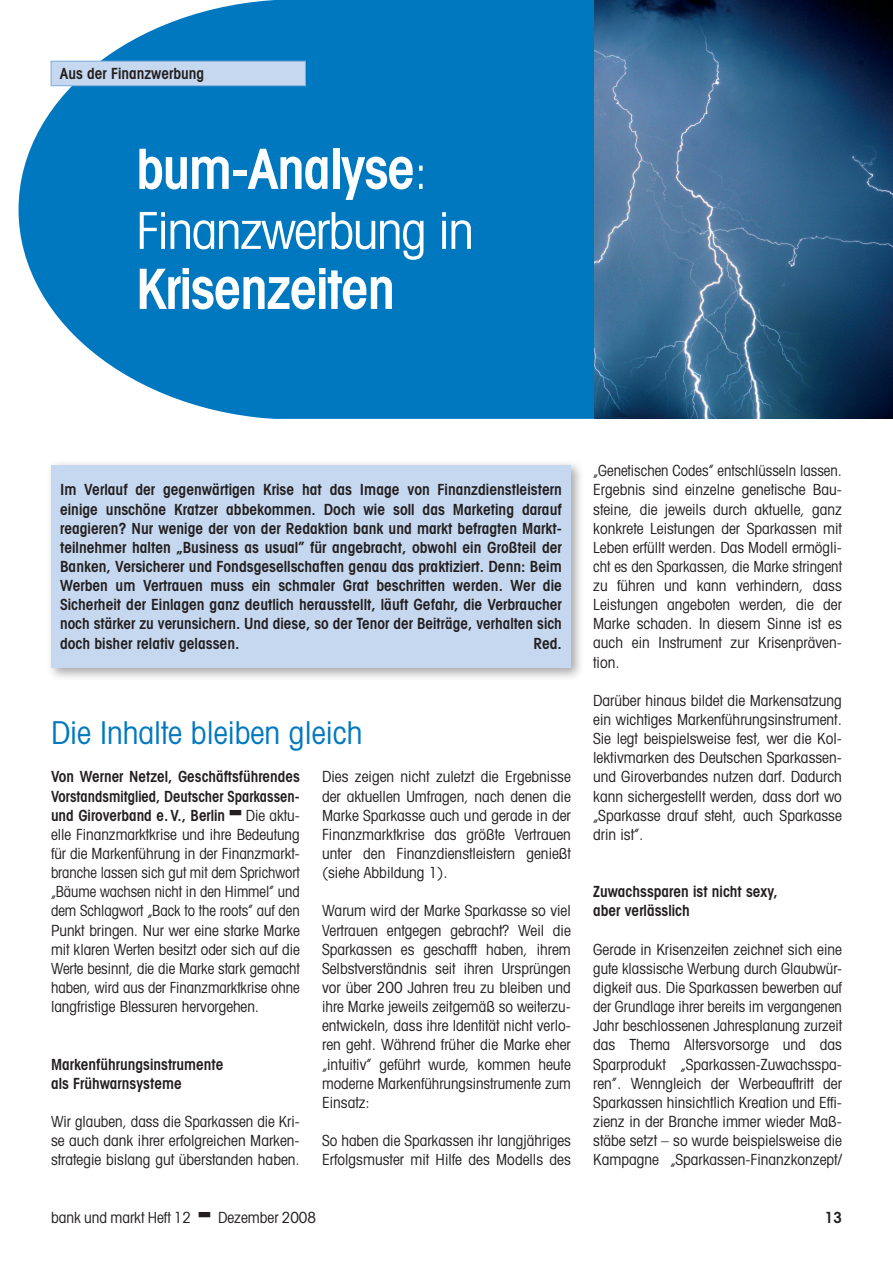
<style>
.page{position:relative;width:893px;height:1263px;background:#fff}
.page>*{position:absolute;margin:0;border:0;box-sizing:border-box;transform-origin:0 0}
.t1{font:600 condensed 55.5px "Avant Garde";letter-spacing:-.025em;color:#fff}
.t2{font:condensed 51px "Avant Garde";letter-spacing:-.025em;color:#fff}
.t3{font:condensed 31.5px "Avant Garde";color:#0078c0}
.t4{font:condensed 15.3px/19.2px "Avant Garde";color:#231f20;text-align:justify}
.t5{font:600 condensed 15.3px/19.2px "Avant Garde";color:#231f20;text-align:justify}
.t6{font:condensed 15.3px/19.2px "Avant Garde";color:#231f20;text-align:justify;scale:.96 1}
.s1{font-weight:400;font-size:51px}
</style>
<div class="page">
<svg style="left:19px;top:0;width:575px;height:419px;background:#1a85c6"></svg>
<div style="left:51px;top:61px;width:254px;height:25px;background:#c6d8ef"></div>
<div style="left:51px;top:61px;width:255px;height:25px;border:1px solid #7aabdb"></div>
<div style="left:45px;top:459px;width:552px;height:227px;background:#231f20;opacity:.4"></div>
<div style="left:51px;top:465px;width:520px;height:203px;background:#c6d8ef"></div>
<img style="left:594px;top:0;width:299px;height:419px">
<p class="t5" style="left:60px;top:64px;width:146px">Aus der Finanzwerbung</p>
<h1 class="t1" style="left:136px;top:135px;width:293px">bum-Analyse<span class="s1">:</span></h1>
<h2 class="t2" style="left:136px;top:199px;width:339px">Finanzwerbung in</h2>
<h1 class="t1" style="left:136px;top:255px;width:261px">Krisenzeiten</h1>
<p class="t5" style="left:60px;top:480px;width:503px">Im Verlauf der gegenwärtigen Krise hat das Image von Finanzdienstleistern einige unschöne Kratzer abbekommen. Doch wie soll das Marketing darauf reagieren? Nur wenige der von der Redaktion bank und markt befragten Markt&shy;teilnehmer halten „Business as usual” für angebracht, obwohl ein Großteil der Banken, Versicherer und Fondsgesellschaften genau das praktiziert. Denn: Beim Werben um Vertrauen muss ein schmaler Grat beschritten werden. Wer die Sicherheit der Einlagen ganz deutlich herausstellt, läuft Gefahr, die Verbraucher noch stärker zu verunsichern. Und diese, so der Tenor der Beiträge, verhalten sich doch bisher relativ gelassen.</p>
<p class="t5" style="left:533px;top:633px;width:30px">Red.</p>
<h3 class="t3" style="left:51px;top:713px;width:313px">Die Inhalte bleiben gleich</h3>
<p class="t5" style="left:51px;top:767px;width:250px">Von Werner Netzel, Geschäftsführendes Vorstandsmitglied, Deutscher Sparkassen&shy;und Giroverband e. V., Berlin</p>
<p class="t4" style="left:51px;top:805px;width:250px;text-indent:195px">Die aktu&shy;elle Finanzmarktkrise und ihre Bedeutung für die Markenführung in der Finanzmarkt&shy;branche lassen sich gut mit dem Sprichwort „Bäume wachsen nicht in den Himmel” und dem Schlagwort „Back to the roots” auf den Punkt bringen. Nur wer eine starke Marke mit klaren Werten besitzt oder sich auf die Werte besinnt, die die Marke stark gemacht haben, wird aus der Finanzmarktkrise ohne langfristige Blessuren hervorgehen.</p>
<p class="t5" style="left:51px;top:1054px;width:174px">Markenführungsinstrumente als Frühwarnsysteme</p>
<p class="t4" style="left:51px;top:1111px;width:250px">Wir glauben, dass die Sparkassen die Kri&shy;se auch dank ihrer erfolgreichen Marken&shy;strategie bislang gut überstanden haben.</p>
<p class="t4" style="left:322px;top:767px;width:250px">Dies zeigen nicht zuletzt die Ergebnisse der aktuellen Umfragen, nach denen die Marke Sparkasse auch und gerade in der Finanzmarktkrise das größte Vertrauen unter den Finanzdienstleistern genießt (siehe Abbildung 1).</p>
<p class="t4" style="left:322px;top:901px;width:250px">Warum wird der Marke Sparkasse so viel Vertrauen entgegen gebracht? Weil die Sparkassen es geschafft haben, ihrem Selbstverständnis seit ihren Ursprüngen vor über 200 Jahren treu zu bleiben und ihre Marke jeweils zeitgemäß so weiterzu&shy;entwickeln, dass ihre Identität nicht verlo&shy;ren geht. Während früher die Marke eher „intuitiv” geführt wurde, kommen heute moderne Markenführungsinstrumente zum Einsatz:</p>
<p class="t4" style="left:322px;top:1130px;width:250px">So haben die Sparkassen ihr langjähriges<br>Erfolgsmuster mit Hilfe des Modells des</p>
<p class="t6" style="left:593px;top:461px;width:261px">„Genetischen Codes” entschlüsseln lassen.<br>Ergebnis sind einzelne genetische Bau&shy;steine, die jeweils durch aktuelle, ganz konkrete Leistungen der Sparkassen mit Leben erfüllt werden. Das Modell ermögli&shy;cht es den Sparkassen, die Marke stringent zu führen und kann verhindern, dass Leistungen angeboten werden, die der Marke schaden. In diesem Sinne ist es auch ein Instrument zur Krisenpräven&shy;tion.</p>
<p class="t4" style="left:593px;top:690px;width:250px">Darüber hinaus bildet die Markensatzung ein wichtiges Markenführungsinstrument.<br>Sie legt beispielsweise fest, wer die Kol&shy;lektivmarken des Deutschen Sparkassen&shy;und Giroverbandes nutzen darf. Dadurch kann sichergestellt werden, dass dort wo „Sparkasse drauf steht, auch Sparkasse drin ist”.</p>
<p class="t5" style="left:593px;top:882px;width:186px">Zuwachssparen ist nicht sexy, aber verlässlich</p>
<p class="t4" style="left:593px;top:939px;width:250px">Gerade in Krisenzeiten zeichnet sich eine gute klassische Werbung durch Glaubwür&shy;digkeit aus. Die Sparkassen bewerben auf der Grundlage ihrer bereits im vergangenen Jahr beschlossenen Jahresplanung zurzeit das Thema Altersvorsorge und das Sparprodukt „Sparkassen-Zuwachsspa&shy;ren”. Wenngleich der Werbeauftritt der Sparkassen hinsichtlich Kreation und Effi&shy;zienz in der Branche immer wieder Maß&shy;stäbe setzt – so wurde beispielsweise die Kampagne „Sparkassen-Finanzkonzept/</p>
<p class="t4" style="left:51px;top:1207px;width:142px">bank und markt Heft 12</p>
<p class="t4" style="left:218px;top:1207px;width:100px">Dezember 2008</p>
<p class="t5" style="left:825px;top:1207px;width:19px">13</p>
</div>
